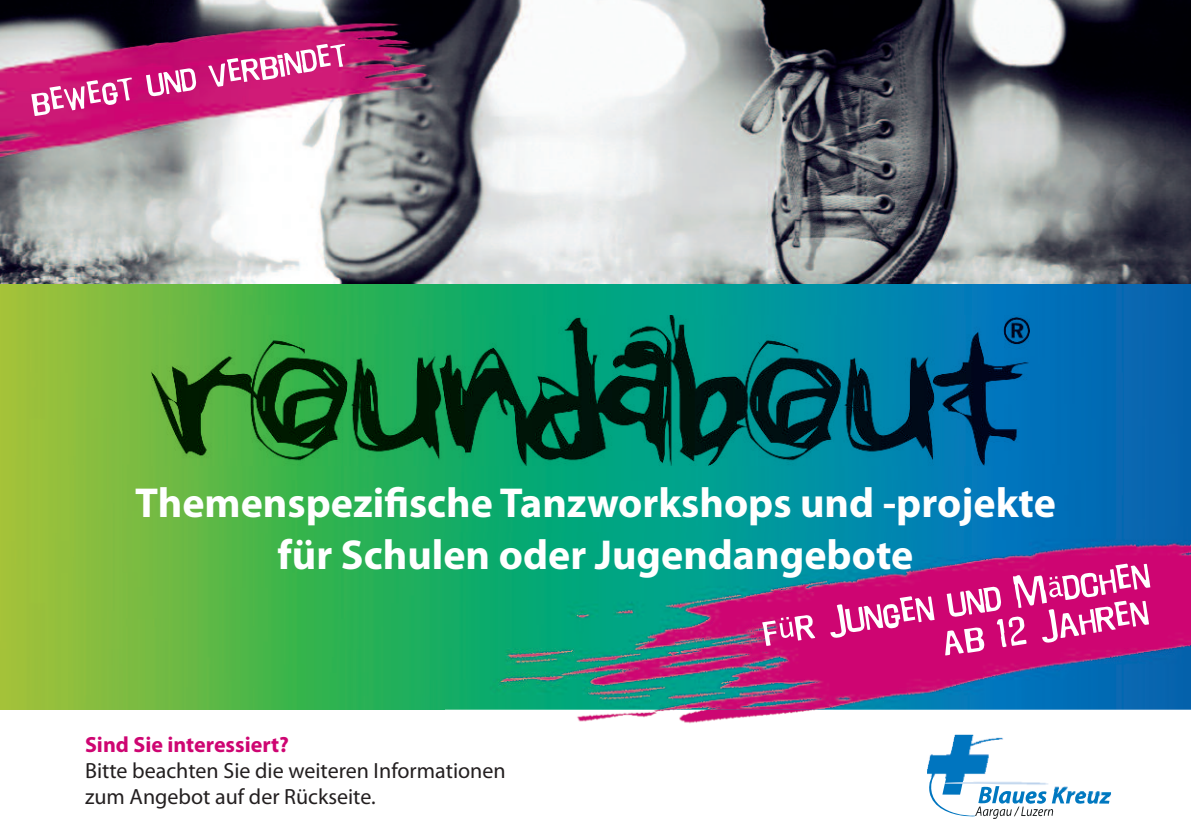
<style>
.page{position:relative;width:1191px;height:840px;background:#fff}
.page>*{position:absolute;margin:0;border:0;box-sizing:border-box;transform-origin:0 0}
.t1{font:700 42px/52px "Myriad Pro";color:#fff;text-align:center}
.t2{font:22px/26px "Myriad Pro";color:#231f20}
.t3{font:700 22px "Myriad Pro";color:#ce0572}
</style>
<div class="page">
<img style="left:0;top:283px;width:1191px;height:426px">
<img style="left:0;top:0;width:1191px;height:283px">
<img style="left:151px;top:315px;width:878px;height:149px">
<svg style="left:939px;top:807px;width:115px;height:11px"></svg>
<img style="left:445px;top:532px;width:746px;height:275px">
<img style="left:927px;top:734px;width:184px;height:63px">
<svg style="left:762px;top:563px;width:388px;height:92px;background:#c33c8e"></svg>
<img style="left:0;top:13px;width:442px;height:198px">
<svg style="left:31px;top:44px;width:314px;height:72px;background:#d44992"></svg>
<p class="t1" style="left:135px;top:479px;width:922px">Themenspezifische Tanzworkshops und -projekte für Schulen oder Jugendangebote</p>
<p class="t3" style="left:85px;top:735px;width:205px">Sind Sie interessiert?</p>
<p class="t2" style="left:85px;top:758px;width:422px">Bitte beachten Sie die weiteren Informationen zum Angebot auf der Rückseite.</p>
</div>
